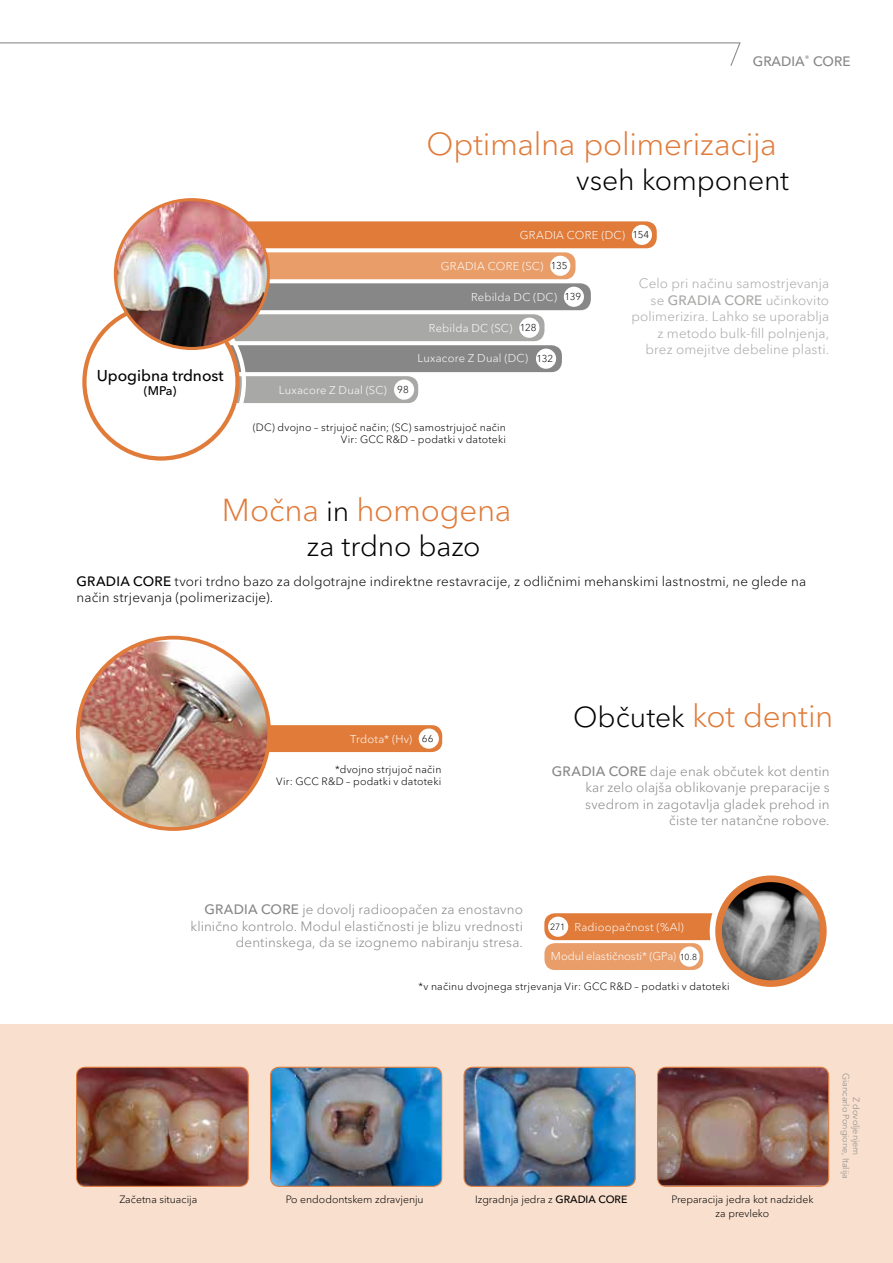
<style>
.page{position:relative;width:893px;height:1263px;background:#fff}
.page>*{position:absolute;margin:0;border:0;box-sizing:border-box;transform-origin:0 0}
.t1{font:300 31.5px "Avenir Next Cyr";letter-spacing:-.01em;color:#e07b3a}
.t2{font:300 28.5px "Avenir Next Cyr";letter-spacing:-.01em;color:#000}
.t3{font:500 15.6px "Avenir Next Cyr";color:#000}
.t4{font:300 13.5px/16.5px "Avenir Next Cyr";letter-spacing:.01em;color:#878787;text-align:right}
.t5{font:300 13.5px/16.5px "Avenir Next Cyr";letter-spacing:.01em;color:#000}
.t6{font:300 13.5px/16.5px "Avenir Next Cyr";letter-spacing:.01em;color:#a8a8a7;text-align:right}
.t7{font:500 13.5px "Avenir Next Cyr";color:#878787}
.t8{font:500 12.45px "Avenir Next Cyr";color:#000}
.t9{font:300 11.25px "Avenir Next Cyr";letter-spacing:.015em;color:#fff}
.t10{font:300 11.25px "Avenir Next Cyr";letter-spacing:-.005em;color:#fff}
.t11{font:300 10.5px/12px "Avenir Next Cyr";letter-spacing:.015em;color:#000;text-align:right}
.t12{font:300 9.9px "Avenir Next Cyr";letter-spacing:.005em;color:#000}
.t13{font:300 9px/10.5px "Avenir Next Cyr";color:#878787;text-align:center}
.t14{font:300 9px "Avenir Next Cyr";color:#000}
.t15{font:300 8.7px "Avenir Next Cyr";color:#000}
.s1{font-weight:500}
.s2{font-size:28.5px;color:#000}
</style>
<div class="page">
<div style="left:0;top:1025px;width:893px;height:238px;background:#f9dfcd"></div>
<svg style="left:0;top:42px;width:741px;height:24px"></svg>
<img style="left:77px;top:1067px;width:171px;height:119px">
<div style="left:76px;top:1067px;width:173px;height:120px;border:1px solid #e07b3a;border-radius:9px"></div>
<img style="left:657px;top:1067px;width:172px;height:119px">
<div style="left:657px;top:1067px;width:172px;height:120px;border:1px solid #e07b3a;border-radius:9px"></div>
<img style="left:464px;top:1067px;width:171px;height:118px">
<div style="left:463px;top:1067px;width:173px;height:120px;border:1px solid #e07b3a;border-radius:9px"></div>
<img style="left:271px;top:1067px;width:171px;height:119px">
<div style="left:270px;top:1067px;width:172px;height:120px;border:1px solid #e07b3a;border-radius:9px"></div>
<div style="left:201px;top:221px;width:456px;height:27px;background:#e07b3a;border-radius:10px"></div>
<div style="left:632px;top:225px;width:20px;height:20px;background:#fff;border-radius:50%"></div>
<div style="left:190px;top:252px;width:385px;height:27px;background:#e99d69;border-radius:10px"></div>
<div style="left:550px;top:256px;width:20px;height:20px;background:#fff;border-radius:50%"></div>
<div style="left:184px;top:283px;width:407px;height:27px;background:#878787;border-radius:10px"></div>
<div style="left:564px;top:287px;width:20px;height:20px;background:#fff;border-radius:50%"></div>
<div style="left:138px;top:314px;width:406px;height:27px;background:#a8a8a7;border-radius:10px"></div>
<div style="left:519px;top:318px;width:20px;height:20px;background:#fff;border-radius:50%"></div>
<div style="left:106px;top:345px;width:456px;height:27px;background:#878787;border-radius:10px"></div>
<div style="left:536px;top:349px;width:20px;height:20px;background:#fff;border-radius:50%"></div>
<div style="left:99px;top:376px;width:319px;height:27px;background:#a8a8a7;border-radius:10px"></div>
<div style="left:394px;top:380px;width:20px;height:20px;background:#fff;border-radius:50%"></div>
<div style="left:84px;top:305px;width:154px;height:153px;background:#fff;border-radius:50%"></div>
<div style="left:82px;top:303px;width:158px;height:158px;border:4px solid #e07b3a;border-radius:50%"></div>
<img style="left:115px;top:200px;width:153px;height:148px">
<div style="left:114px;top:198px;width:156px;height:152px;border:3px solid #e07b3a;border-radius:50%"></div>
<div style="left:196px;top:725px;width:246px;height:27px;background:#e07b3a;border-radius:10px"></div>
<div style="left:419px;top:728px;width:20px;height:21px;background:#fff;border-radius:50%"></div>
<img style="left:78px;top:641px;width:191px;height:188px">
<div style="left:76px;top:636px;width:195px;height:195px;border:4px solid #e07b3a;border-radius:50%"></div>
<div style="left:544px;top:943px;width:159px;height:27px;background:#e99d69;border-radius:10px"></div>
<div style="left:679px;top:946px;width:21px;height:21px;background:#fff;border-radius:50%"></div>
<div style="left:544px;top:913px;width:231px;height:27px;background:#e07b3a;border-radius:10px"></div>
<div style="left:548px;top:917px;width:20px;height:20px;background:#fff;border-radius:50%"></div>
<div style="left:710px;top:870px;width:122px;height:122px;border:7px solid #fff;border-radius:50%"></div>
<img style="left:719px;top:879px;width:104px;height:104px;border-radius:52px">
<div style="left:715px;top:875px;width:112px;height:112px;border:7px solid #e07b3a;border-radius:50%"></div>
<p class="t7" style="left:753px;top:53px;width:99px">GRADIA<sup>®</sup> CORE</p>
<h1 class="t1" style="left:427px;top:126px;width:352px">Optimalna polimerizacija</h1>
<h2 class="t2" style="left:576px;top:163px;width:214px">vseh komponent</h2>
<h3 class="t3" style="left:97px;top:366px;width:128px">Upogibna trdnost</h3>
<p class="t8" style="left:144px;top:383px;width:34px">(MPa)</p>
<p class="t9" style="left:279px;top:383px;width:110px">Luxacore Z Dual (SC)</p>
<p class="t12" style="left:397px;top:384px;width:13px">98</p>
<p class="t9" style="left:520px;top:228px;width:107px">GRADIA CORE (DC)</p>
<p class="t12" style="left:632px;top:229px;width:19px">154</p>
<p class="t9" style="left:441px;top:259px;width:104px">GRADIA CORE (SC)</p>
<p class="t12" style="left:551px;top:260px;width:18px">135</p>
<p class="t12" style="left:564px;top:291px;width:18px">139</p>
<p class="t9" style="left:471px;top:290px;width:88px">Rebilda DC (DC)</p>
<p class="t9" style="left:429px;top:322px;width:85px">Rebilda DC (SC)</p>
<p class="t12" style="left:520px;top:322px;width:18px">128</p>
<p class="t9" style="left:417px;top:351px;width:112px">Luxacore Z Dual (DC)</p>
<p class="t12" style="left:537px;top:353px;width:18px">132</p>
<p class="t6" style="left:631px;top:275px;width:199px">Celo pri načinu samostrjevanja se <span class="s1">GRADIA CORE</span> učinkovito polimerizira. Lahko se uporablja z metodo bulk-fill polnjenja, brez omejitve debeline plasti.</p>
<p class="t11" style="left:253px;top:421px;width:255px">(DC) dvojno – strjujoč način; (SC) samostrjujoč način<br>Vir: GCC R&amp;D – podatki v datoteki</p>
<h1 class="t1" style="left:222px;top:492px;width:291px">Močna <span class="s2">in</span> homogena</h1>
<h2 class="t2" style="left:307px;top:529px;width:175px">za trdno bazo</h2>
<p class="t5" style="left:77px;top:573px;width:731px"><span class="s1">GRADIA CORE</span> tvori trdno bazo za dolgotrajne indirektne restavracije, z odličnimi mehanskimi lastnostmi, ne glede na način strjevanja (polimerizacije).</p>
<p class="t9" style="left:350px;top:732px;width:64px">Trdota* (Hv)</p>
<p class="t11" style="left:276px;top:763px;width:167px">*dvojno strjujoč način<br>Vir: GCC R&amp;D – podatki v datoteki</p>
<p class="t12" style="left:422px;top:733px;width:13px">66</p>
<h1 class="t1" style="left:573px;top:697px;width:262px"><span class="s2">Občutek</span> kot dentin</h1>
<p class="t4" style="left:552px;top:763px;width:279px"><span class="s1">GRADIA CORE</span> daje enak občutek kot dentin kar zelo olajša oblikovanje preparacije s svedrom in zagotavlja gladek prehod in<br>čiste ter natančne robove.</p>
<p class="t4" style="left:191px;top:901px;width:334px"><span class="s1">GRADIA CORE</span> je dovolj radioopačen za enostavno klinično kontrolo. Modul elastičnosti je blizu vrednosti dentinskega, da se izognemo nabiranju stresa.</p>
<p class="t9" style="left:574px;top:920px;width:111px">Radioopačnost (%Al)</p>
<p class="t10" style="left:551px;top:950px;width:127px">Modul elastičnosti* (GPa)</p>
<p class="t14" style="left:550px;top:921px;width:17px">271</p>
<p class="t15" style="left:680px;top:952px;width:19px">10.8</p>
<p class="t11" style="left:419px;top:980px;width:313px">*v načinu dvojnega strjevanja Vir: GCC R&amp;D – podatki v datoteki</p>
<p class="t11" style="left:119px;top:1193px;width:79px">Začetna situacija</p>
<p class="t11" style="left:671px;top:1193px;width:143px;line-height:13.5px;text-align:center">Preparacija jedra kot nadzidek za prevleko</p>
<p class="t11" style="left:286px;top:1193px;width:139px">Po endodontskem zdravjenju</p>
<p class="t11" style="left:475px;top:1193px;width:154px">Izgradnja jedra z <span class="s1">GRADIA CORE</span></p>
<p class="t13" style="left:862px;top:1073px;width:107px;rotate:90deg">Z dovoljenjem<br>Giancarlo Pongione, Italija</p>
</div>
